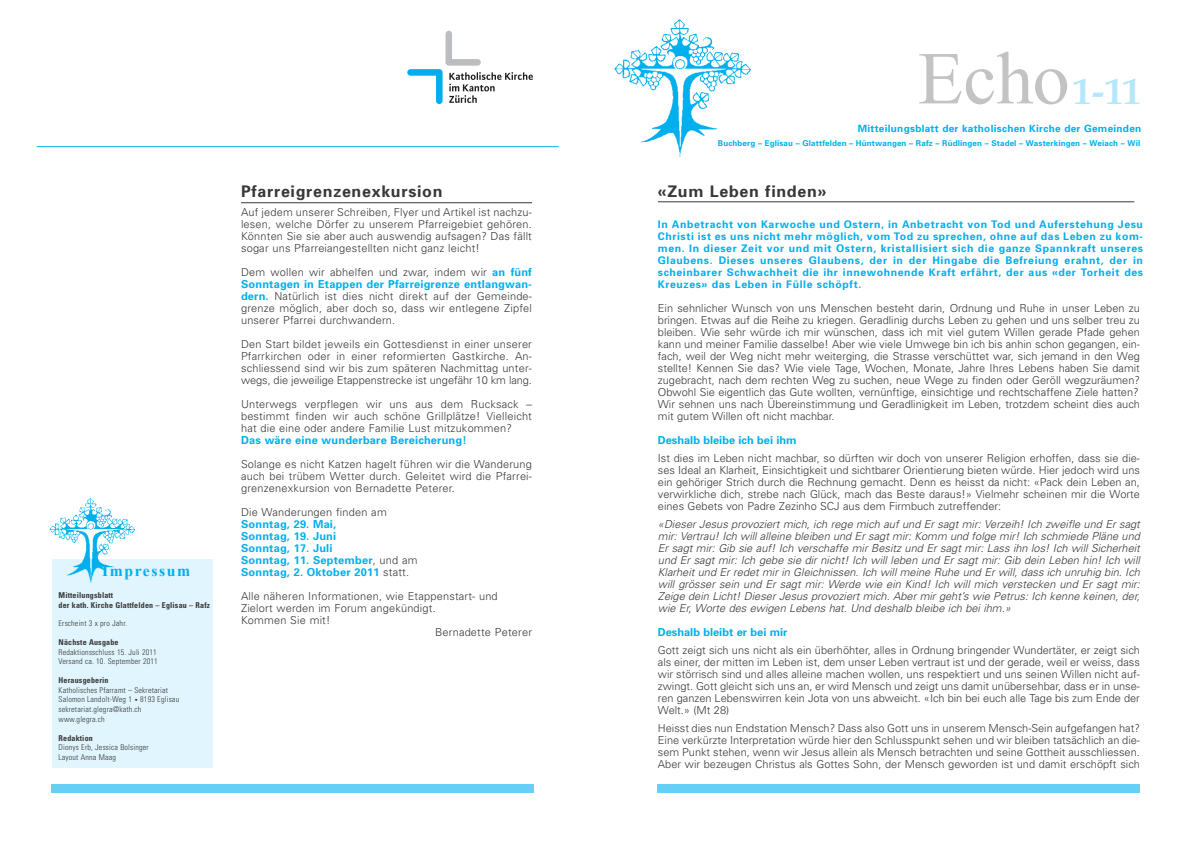
<style>
.page{position:relative;width:1191px;height:842px;background:#fff}
.page>*{position:absolute;margin:0;border:0;box-sizing:border-box;transform-origin:0 0}
.t1{font:74.5px "Times New Roman";color:#c4c3c4}
.t2{font:700 16px "Univers";letter-spacing:.045em;color:#393839}
.t3{font:700 15.7px "Times New Roman";letter-spacing:.1em;color:#00afed}
.t4{font:300 11px/12px "Univers";letter-spacing:.015em;color:#393839;text-align:justify}
.t5{font:italic 300 11px/12px "Univers";color:#393839;text-align:justify}
.t6{font:700 11px/12px "Univers";letter-spacing:.015em;color:#00afed}
.t7{font:700 10.5px/12px "Univers";letter-spacing:.055em;color:#00afed;text-align:justify}
.t8{font:700 10px "Univers";letter-spacing:.03em;color:#00afed}
.t9{font:300 condensed 8px/9.6px "Univers";letter-spacing:.02em;color:#393839}
.t10{font:700 condensed 8px/9.6px "Univers";letter-spacing:.02em;color:#393839}
.t11{font:700 8px "Univers";letter-spacing:.015em;color:#00afed}
.s1{font-size:6px}
.s2{font-weight:700;color:#00afed}
.s3{font-weight:300;color:#393839}
.s4{font-family:"Palatino";font-weight:700;font-size:38.3px;color:#b3e7fa}
</style>
<div class="page">
<svg style="left:407px;top:31px;width:126px;height:73px"></svg>
<div style="left:52px;top:559px;width:161px;height:208px;background:#e0f5fd"></div>
<img style="left:49px;top:498px;width:86px;height:85px">
<hr style="left:37px;top:146px;width:521px;height:1px;background:#00afed">
<div style="left:51px;top:784px;width:482px;height:8px;background:#66cff5"></div>
<div style="left:658px;top:784px;width:482px;height:8px;background:#66cff5"></div>
<img style="left:614px;top:19px;width:137px;height:138px">
<hr style="left:658px;top:202px;width:476px;height:1px;background:#393839">
<hr style="left:241px;top:202px;width:291px;height:1px;background:#393839">
<h3 class="t3" style="left:102px;top:562px;width:90px">Impressum</h3>
<p class="t10" style="left:59px;top:591px;width:153px">Mitteilungsblatt<br>der kath. Kirche Glattfelden – Eglisau – Rafz</p>
<p class="t9" style="left:59px;top:619px;width:70px">Erscheint 3 x pro Jahr.</p>
<p class="t10" style="left:59px;top:638px;width:61px">Nächste Ausgabe</p>
<p class="t9" style="left:59px;top:648px;width:101px">Redaktionsschluss 15. Juli 2011<br>Versand ca. 10. September 2011</p>
<p class="t10" style="left:59px;top:676px;width:52px">Herausgeberin</p>
<p class="t9" style="left:59px;top:686px;width:122px">Katholisches Pfarramt – Sekretariat<br>Salomon Landolt-Weg 1 <span class="s1">•</span> 8193 Eglisau sekretariat.glegra@kath.ch www.glegra.ch</p>
<p class="t10" style="left:59px;top:733px;width:36px">Redaktion</p>
<p class="t9" style="left:59px;top:743px;width:92px">Dionys Erb, Jessica Bolsinger<br>Layout Anna Maag</p>
<h2 class="t2" style="left:241px;top:186px;width:203px">Pfarreigrenzenexkursion</h2>
<p class="t4" style="left:241px;top:207px;width:292px">Auf jedem unserer Schreiben, Flyer und Artikel ist nachzu&shy;lesen, welche Dörfer zu unserem Pfarreigebiet gehören.<br>Könnten Sie sie aber auch auswendig aufsagen? Das fällt sogar uns Pfarreiangestellten nicht ganz leicht!</p>
<p class="t4" style="left:241px;top:267px;width:292px">Dem wollen wir abhelfen und zwar, indem wir <span class="s2">an fünf Sonntagen in Etappen der Pfarreigrenze entlangwan&shy;dern.</span> Natürlich ist dies nicht direkt auf der Gemeinde&shy;grenze möglich, aber doch so, dass wir entlegene Zipfel unserer Pfarrei durchwandern.</p>
<p class="t4" style="left:241px;top:339px;width:292px">Den Start bildet jeweils ein Gottesdienst in einer unserer Pfarrkirchen oder in einer reformierten Gastkirche. An&shy;schliessend sind wir bis zum späteren Nachmittag unter&shy;wegs, die jeweilige Etappenstrecke ist ungefähr 10 km lang.</p>
<p class="t4" style="left:241px;top:399px;width:292px">Unterwegs verpflegen wir uns aus dem Rucksack – bestimmt finden wir auch schöne Grillplätze! Vielleicht hat die eine oder andere Familie Lust mitzukommen?</p>
<p class="t6" style="left:241px;top:435px;width:227px">Das wäre eine wunderbare Bereicherung!</p>
<p class="t4" style="left:241px;top:459px;width:292px">Solange es nicht Katzen hagelt führen wir die Wanderung auch bei trübem Wetter durch. Geleitet wird die Pfarrei&shy;grenzenexkursion von Bernadette Peterer.</p>
<p class="t4" style="left:241px;top:507px;width:147px">Die Wanderungen finden am</p>
<p class="t6" style="left:241px;top:519px;width:178px">Sonntag, 29. Mai,<br>Sonntag, 19. Juni<br>Sonntag, 17. Juli<br>Sonntag, 11. September<span class="s3">, und am<br></span>Sonntag, 2. Oktober 2011 <span class="s3">statt.</span></p>
<p class="t4" style="left:241px;top:591px;width:258px">Alle näheren Informationen, wie Etappenstart- und</p>
<p class="t4" style="left:241px;top:603px;width:196px">Zielort werden im Forum angekündigt.</p>
<p class="t4" style="left:241px;top:615px;width:91px">Kommen Sie mit!</p>
<p class="t4" style="left:435px;top:627px;width:98px">Bernadette Peterer</p>
<h1 class="t1" style="left:917px;top:37px;width:225px">Echo<span class="s4">1-11</span></h1>
<p class="t8" style="left:858px;top:125px;width:285px">Mitteilungsblatt der katholischen Kirche der Gemeinden</p>
<p class="t11" style="left:718px;top:140px;width:424px">Buchberg – Eglisau – Glattfelden – Hüntwangen – Rafz – Rüdlingen – Stadel – Wasterkingen – Weiach – Wil</p>
<h2 class="t2" style="left:658px;top:186px;width:170px">«Zum Leben finden»</h2>
<p class="t7" style="left:658px;top:219px;width:486px">In Anbetracht von Karwoche und Ostern, in Anbetracht von Tod und Auferstehung Jesu Christi ist es uns nicht mehr möglich, vom Tod zu sprechen, ohne auf das Leben zu kom&shy;men. In dieser Zeit vor und mit Ostern, kristallisiert sich die ganze Spannkraft unseres Glaubens. Dieses unseres Glaubens, der in der Hingabe die Befreiung erahnt, der in scheinbarer Schwachheit die ihr innewohnende Kraft erfährt, der aus «der Torheit des Kreuzes» das Leben in Fülle schöpft.</p>
<p class="t4" style="left:658px;top:303px;width:483px">Ein sehnlicher Wunsch von uns Menschen besteht darin, Ordnung und Ruhe in unser Leben zu bringen. Etwas auf die Reihe zu kriegen. Geradlinig durchs Leben zu gehen und uns selber treu zu bleiben. Wie sehr würde ich mir wünschen, dass ich mit viel gutem Willen gerade Pfade gehen kann und meiner Familie dasselbe! Aber wie viele Umwege bin ich bis anhin schon gegangen, ein&shy;fach, weil der Weg nicht mehr weiterging, die Strasse verschüttet war, sich jemand in den Weg stellte! Kennen Sie das? Wie viele Tage, Wochen, Monate, Jahre Ihres Lebens haben Sie damit zugebracht, nach dem rechten Weg zu suchen, neue Wege zu finden oder Geröll wegzuräumen?<br>Obwohl Sie eigentlich das Gute wollten, vernünftige, einsichtige und rechtschaffene Ziele hatten?<br>Wir sehnen uns nach Übereinstimmung und Geradlinigkeit im Leben, trotzdem scheint dies auch mit gutem Willen oft nicht machbar.</p>
<p class="t6" style="left:658px;top:435px;width:140px">Deshalb bleibe ich bei ihm</p>
<p class="t4" style="left:658px;top:453px;width:483px">Ist dies im Leben nicht machbar, so dürften wir doch von unserer Religion erhoffen, dass sie die&shy;ses Ideal an Klarheit, Einsichtigkeit und sichtbarer Orientierung bieten würde. Hier jedoch wird uns ein gehöriger Strich durch die Rechnung gemacht. Denn es heisst da nicht: «Pack dein Leben an, verwirkliche dich, strebe nach Glück, mach das Beste daraus!» Vielmehr scheinen mir die Worte eines Gebets von Padre Zezinho SCJ aus dem Firmbuch zutreffender:</p>
<p class="t5" style="left:658px;top:519px;width:483px">«Dieser Jesus provoziert mich, ich rege mich auf und Er sagt mir: Verzeih! Ich zweifle und Er sagt mir: Vertrau! Ich will alleine bleiben und Er sagt mir: Komm und folge mir! Ich schmiede Pläne und Er sagt mir: Gib sie auf! Ich verschaffe mir Besitz und Er sagt mir: Lass ihn los! Ich will Sicherheit und Er sagt mir: Ich gebe sie dir nicht! Ich will leben und Er sagt mir: Gib dein Leben hin! Ich will Klarheit und Er redet mir in Gleichnissen. Ich will meine Ruhe und Er will, dass ich unruhig bin. Ich will grösser sein und Er sagt mir: Werde wie ein Kind! Ich will mich verstecken und Er sagt mir:<br>Zeige dein Licht! Dieser Jesus provoziert mich. Aber mir geht’s wie Petrus: Ich kenne keinen, der, wie Er, Worte des ewigen Lebens hat. Und deshalb bleibe ich bei ihm.»</p>
<p class="t6" style="left:658px;top:627px;width:131px">Deshalb bleibt er bei mir</p>
<p class="t4" style="left:658px;top:645px;width:483px">Gott zeigt sich uns nicht als ein überhöhter, alles in Ordnung bringender Wundertäter, er zeigt sich als einer, der mitten im Leben ist, dem unser Leben vertraut ist und der gerade, weil er weiss, dass wir störrisch sind und alles alleine machen wollen, uns respektiert und uns seinen Willen nicht auf&shy;zwingt. Gott gleicht sich uns an, er wird Mensch und zeigt uns damit unübersehbar, dass er in unse&shy;ren ganzen Lebenswirren kein Jota von uns abweicht. «Ich bin bei euch alle Tage bis zum Ende der Welt.» (Mt 28)</p>
<p class="t4" style="left:658px;top:723px;width:483px">Heisst dies nun Endstation Mensch? Dass also Gott uns in unserem Mensch-Sein aufgefangen hat?<br>Eine verkürzte Interpretation würde hier den Schlusspunkt sehen und wir bleiben tatsächlich an die&shy;sem Punkt stehen, wenn wir Jesus allein als Mensch betrachten und seine Gottheit ausschliessen.<br>Aber wir bezeugen Christus als Gottes Sohn, der Mensch geworden ist und damit erschöpft sich</p>
</div>
